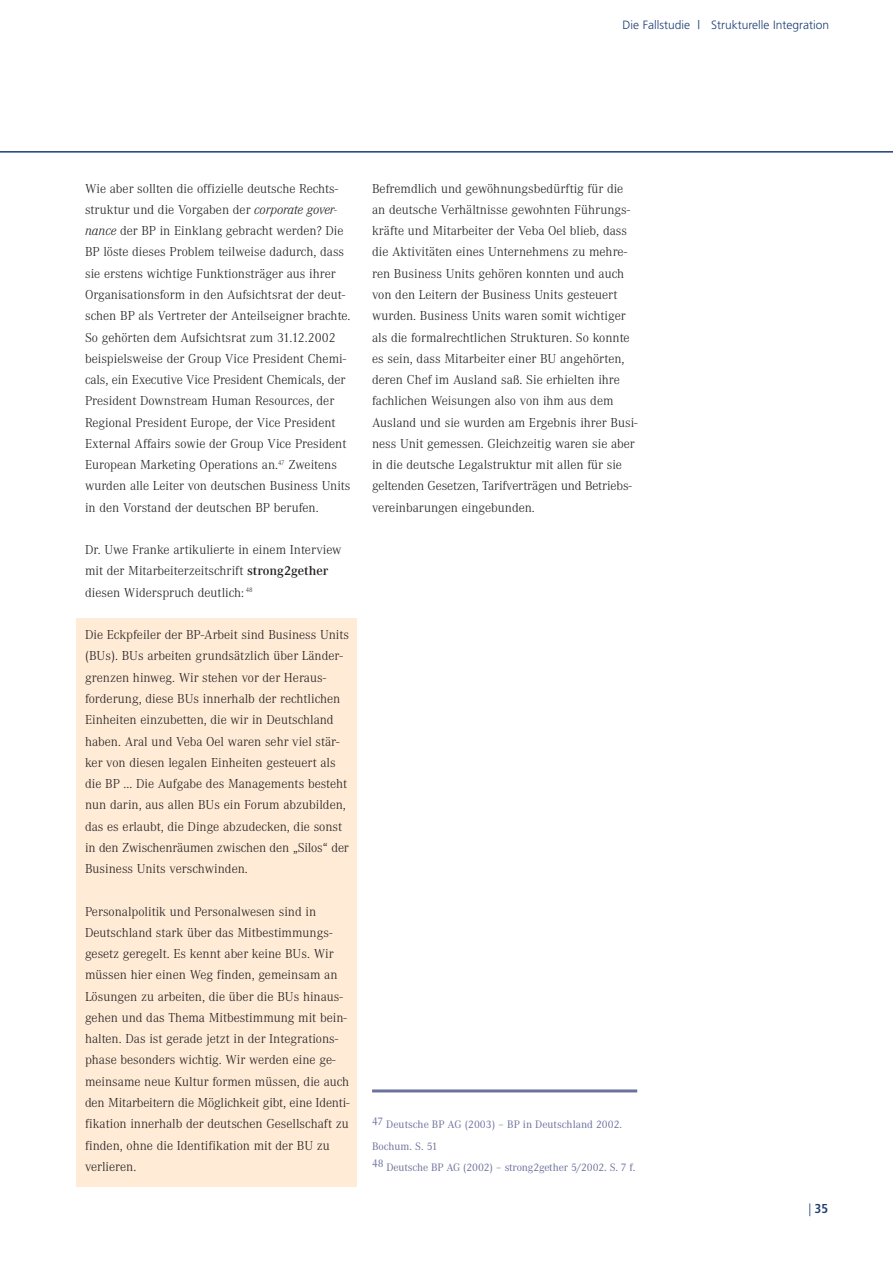
<style>
.page{position:relative;width:893px;height:1263px;background:#fff}
.page>*{position:absolute;margin:0;border:0;box-sizing:border-box;transform-origin:0 0}
.t1{font:300 13.5px/21.3px "Corporate A";color:#231f20}
.t2{font:700 12.75px "Frutiger Condensed BQ";color:#1c3d75}
.t3{font:300 12px "Frutiger";color:#1c3d75}
.t4{font:11.25px/21.3px "Corporate A";letter-spacing:-.01em;color:#6c729c}
.s1{font-style:italic}
.s2{font-weight:600}
.s3{font-weight:300}
</style>
<div class="page">
<div style="left:77px;top:618px;width:280px;height:569px;background:#ffebd6"></div>
<hr style="left:0;top:151px;width:893px;height:2px;background:#1c3d75">
<hr style="left:372px;top:1089px;width:265px;height:3px;background:#6c729c">
<p class="t3" style="left:622px;top:20px;width:208px">Die Fallstudie | Strukturelle Integration</p>
<p class="t1" style="left:85px;top:179px;width:267px">Wie aber sollten die offizielle deutsche Rechts&shy;struktur und die Vorgaben der <span class="s1">corporate gover&shy;nance</span> der BP in Einklang gebracht werden? Die BP löste dieses Problem teilweise dadurch, dass sie erstens wichtige Funktionsträger aus ihrer Organisationsform in den Aufsichtsrat der deut&shy;schen BP als Vertreter der Anteilseigner brachte.<br>So gehörten dem Aufsichtsrat zum 31.12.2002 beispielsweise der Group Vice President Chemi&shy;cals, ein Executive Vice President Chemicals, der President Downstream Human Resources, der Regional President Europe, der Vice President External Affairs sowie der Group Vice President European Marketing Operations an.<sup>47</sup> Zweitens wurden alle Leiter von deutschen Business Units in den Vorstand der deutschen BP berufen.</p>
<p class="t1" style="left:85px;top:540px;width:258px">Dr. Uwe Franke artikulierte in einem Interview mit der Mitarbeiterzeitschrift <span class="s2">strong2gether </span>diesen Widerspruch deutlich: <sup>48</sup></p>
<p class="t1" style="left:85px;top:625px;width:266px">Die Eckpfeiler der BP-Arbeit sind Business Units (BUs). BUs arbeiten grundsätzlich über Länder&shy;grenzen hinweg. Wir stehen vor der Heraus&shy;forderung, diese BUs innerhalb der rechtlichen Einheiten einzubetten, die wir in Deutschland haben. Aral und Veba Oel waren sehr viel stär&shy;ker von diesen legalen Einheiten gesteuert als die BP ... Die Aufgabe des Managements besteht nun darin, aus allen BUs ein Forum abzubilden, das es erlaubt, die Dinge abzudecken, die sonst in den Zwischenräumen zwischen den „Silos“ der Business Units verschwinden.</p>
<p class="t1" style="left:85px;top:902px;width:266px">Personalpolitik und Personalwesen sind in Deutschland stark über das Mitbestimmungs&shy;gesetz geregelt. Es kennt aber keine BUs. Wir müssen hier einen Weg finden, gemeinsam an Lösungen zu arbeiten, die über die BUs hinaus&shy;gehen und das Thema Mitbestimmung mit bein&shy;halten. Das ist gerade jetzt in der Integrations&shy;phase besonders wichtig. Wir werden eine ge&shy;meinsame neue Kultur formen müssen, die auch den Mitarbeitern die Möglichkeit gibt, eine Identi&shy;fikation innerhalb der deutschen Gesellschaft zu finden, ohne die Identifikation mit der BU zu verlieren.</p>
<p class="t1" style="left:372px;top:179px;width:267px">Befremdlich und gewöhnungsbedürftig für die an deutsche Verhältnisse gewohnten Führungs&shy;kräfte und Mitarbeiter der Veba Oel blieb, dass die Aktivitäten eines Unternehmens zu mehre&shy;ren Business Units gehören konnten und auch von den Leitern der Business Units gesteuert wurden. Business Units waren somit wichtiger als die formalrechtlichen Strukturen. So konnte es sein, dass Mitarbeiter einer BU angehörten, deren Chef im Ausland saß. Sie erhielten ihre fachlichen Weisungen also von ihm aus dem Ausland und sie wurden am Ergebnis ihrer Busi&shy;ness Unit gemessen. Gleichzeitig waren sie aber in die deutsche Legalstruktur mit allen für sie geltenden Gesetzen, Tarifverträgen und Betriebs&shy;vereinbarungen eingebunden.</p>
<p class="t4" style="left:372px;top:1115px;width:265px">47 Deutsche BP AG (2003) – BP in Deutschland 2002.<br>Bochum. S. 51<br>48 Deutsche BP AG (2002) – strong2gether 5/2002. S. 7 f.</p>
<p class="t2" style="left:808px;top:1203px;width:21px"><span class="s3">|</span> 35</p>
</div>
